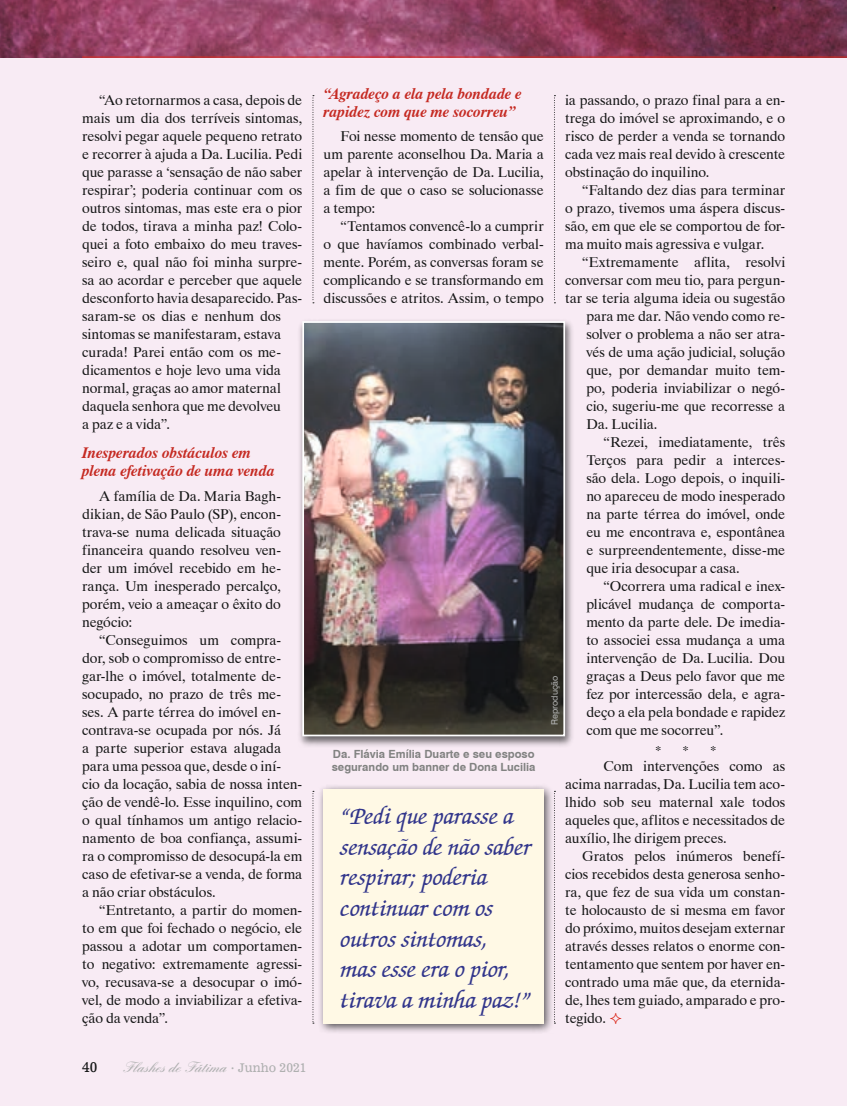
<style>
.page{position:relative;width:847px;height:1106px;background:#fff}
.page>*{position:absolute;margin:0;border:0;box-sizing:border-box;transform-origin:0 0}
.t1{font:italic 500 25.5px/30.6px "Zapf Chancery IT Cby BT";color:#31358b}
.t2{font:italic 700 15.75px/18px "Dutch 801 BT";letter-spacing:.005em;color:#c52a22}
.t3{font:600 15px "Englische Sch T";color:#afb0b0}
.t4{font:14.25px/18px "Dutch 801 BT";letter-spacing:-.01em;color:#151616;text-align:justify}
.t5{font:13.5px "News 701 BT Roman A";color:#151616}
.t6{font:700 11.25px/13.5px "Swiss 721 BT";color:#818281}
.t7{font:9px "Swiss 721 BT";letter-spacing:.005em;color:#afb0b0}
.s1{font-family:"News 701 BT Roman A";font-weight:400;font-size:12px}
</style>
<div class="page">
<div style="left:0;top:0;width:846px;height:1106px;background:#f8ebf4"></div>
<img style="left:0;top:0;width:846px;height:57px">
<div style="left:297px;top:318px;width:277px;height:429px;background:#151616;opacity:.65"></div>
<img style="left:301px;top:320px;width:264px;height:417px">
<hr style="left:82px;top:57px;width:764px;height:1px;background:#db2b1e">
<svg style="left:554px;top:95px;width:1px;height:208px"></svg>
<svg style="left:554px;top:791px;width:1px;height:232px"></svg>
<svg style="left:312px;top:95px;width:2px;height:208px"></svg>
<svg style="left:312px;top:791px;width:2px;height:232px"></svg>
<div style="left:316px;top:782px;width:237px;height:251px;background:#151616;opacity:.75"></div>
<div style="left:323px;top:789px;width:220px;height:234px;background:#fff9e5"></div>
<p class="t4" style="left:82px;top:91px;width:221px;text-align:left;text-indent:17px">“Ao retornarmos a casa, depois de mais um dia dos terríveis sintomas, resolvi pegar aquele pequeno retrato e recorrer à ajuda a Da. Lucilia. Pedi que parasse a ‘sensação de não saber respirar’; poderia continuar com os outros sintomas, mas este era o pior de todos, tirava a minha paz! Colo&shy;quei a foto embaixo do meu traves&shy;seiro e, qual não foi minha surpre&shy;sa ao acordar e perceber que aquele desconforto havia desaparecido. Pas&shy;saram-se os dias e nenhum dos sintomas se manifestaram, estava curada! Parei então com os me&shy;dicamentos e hoje levo uma vida normal, graças ao amor maternal daquela senhora que me devolveu<br>a paz e a vida”.</p>
<p class="t2" style="left:82px;top:443px;width:194px">Inesperados obstáculos em plena efetivação de uma venda</p>
<p class="t4" style="left:82px;top:487px;width:200px;text-indent:17px">A família de Da. Maria Bagh&shy;dikian, de São Paulo (SP), encon&shy;trava-se numa delicada situação financeira quando resolveu ven&shy;der um imóvel recebido em he&shy;rança. Um inesperado percalço, porém, veio a ameaçar o êxito do negócio:</p>
<p class="t4" style="left:82px;top:631px;width:221px;text-align:left;text-indent:17px">“Conseguimos um compra&shy;dor, sob o compromisso de entre&shy;gar-lhe o imóvel, totalmente de&shy;socupado, no prazo de três me&shy;ses. A parte térrea do imóvel en&shy;contrava-se ocupada por nós. Já<br>a parte superior estava alugada para uma pessoa que, desde o iní&shy;cio da locação, sabia de nossa inten&shy;ção de vendê-lo. Esse inquilino, com o qual tínhamos um antigo relacio&shy;namento de boa confiança, assumi&shy;ra o compromisso de desocupá-la em caso de efetivar-se a venda, de forma a não criar obstáculos.</p>
<p class="t4" style="left:82px;top:901px;width:221px;text-indent:17px">“Entretanto, a partir do momen&shy;to em que foi fechado o negócio, ele passou a adotar um comportamen&shy;to negativo: extremamente agressi&shy;vo, recusava-se a desocupar o imó&shy;vel, de modo a inviabilizar a efetiva&shy;ção da venda”.</p>
<p class="t5" style="left:82px;top:1058px;width:17px">40</p>
<p class="t3" style="left:122px;top:1058px;width:186px">Flashes de Fátima <sub>·</sub> <span class="s1">Junho 2021</span></p>
<p class="t2" style="left:323px;top:84px;width:200px">“Agradeço a ela pela bondade e rapidez com que me socorreu”</p>
<p class="t4" style="left:323px;top:127px;width:221px;text-indent:17px">Foi nesse momento de tensão que um parente aconselhou Da. Maria a apelar à intervenção de Da. Lucilia, a fim de que o caso se solucionasse a tempo:</p>
<p class="t4" style="left:323px;top:217px;width:221px;text-indent:17px">“Tentamos convencê-lo a cumprir o que havíamos combinado verbal&shy;mente. Porém, as conversas foram se complicando e se transformando em discussões e atritos. Assim, o tempo</p>
<p class="t4" style="left:565px;top:91px;width:221px">ia passando, o prazo final para a en&shy;trega do imóvel se aproximando, e o risco de perder a venda se tornando cada vez mais real devido à crescente obstinação do inquilino.</p>
<p class="t4" style="left:565px;top:181px;width:222px;text-indent:17px">“Faltando dez dias para terminar o prazo, tivemos uma áspera discus&shy;são, em que ele se comportou de for&shy;ma muito mais agressiva e vulgar.</p>
<p class="t4" style="left:582px;top:253px;width:204px">“Extremamente aflita, resolvi</p>
<p class="t4" style="left:565px;top:271px;width:221px">conversar com meu tio, para pergun-</p>
<p class="t4" style="left:565px;top:289px;width:221px">tar se teria alguma ideia ou sugestão</p>
<p class="t4" style="left:586px;top:307px;width:200px">para me dar. Não vendo como re-</p>
<p class="t4" style="left:586px;top:325px;width:200px">solver o problema a não ser atra-</p>
<p class="t4" style="left:586px;top:343px;width:200px">vés de uma ação judicial, solução</p>
<p class="t4" style="left:586px;top:361px;width:200px">que, por demandar muito tem-</p>
<p class="t4" style="left:586px;top:379px;width:200px">po, poderia inviabilizar o negó-</p>
<p class="t4" style="left:586px;top:397px;width:200px">cio, sugeriu-me que recorresse a</p>
<p class="t4" style="left:586px;top:415px;width:73px">Da. Lucilia.</p>
<p class="t4" style="left:603px;top:433px;width:183px">“Rezei, imediatamente, três</p>
<p class="t4" style="left:586px;top:451px;width:200px">Terços para pedir a interces-</p>
<p class="t4" style="left:586px;top:469px;width:200px">são dela. Logo depois, o inquili-</p>
<p class="t4" style="left:586px;top:487px;width:200px">no apareceu de modo inesperado</p>
<p class="t4" style="left:586px;top:505px;width:200px">na parte térrea do imóvel, onde</p>
<p class="t4" style="left:586px;top:523px;width:200px">eu me encontrava e, espontânea</p>
<p class="t4" style="left:586px;top:541px;width:200px">e surpreendentemente, disse-me</p>
<p class="t4" style="left:586px;top:559px;width:155px">que iria desocupar a casa.</p>
<p class="t4" style="left:603px;top:577px;width:183px">“Ocorrera uma radical e inex-</p>
<p class="t4" style="left:586px;top:595px;width:200px">plicável mudança de comporta-</p>
<p class="t4" style="left:586px;top:613px;width:200px">mento da parte dele. De imedia-</p>
<p class="t4" style="left:586px;top:631px;width:200px">to associei essa mudança a uma</p>
<p class="t4" style="left:586px;top:649px;width:200px">intervenção de Da. Lucilia. Dou</p>
<p class="t4" style="left:586px;top:667px;width:200px">graças a Deus pelo favor que me</p>
<p class="t4" style="left:586px;top:685px;width:200px">fez por intercessão dela, e agra-</p>
<p class="t4" style="left:586px;top:703px;width:200px">deço a ela pela bondade e rapidez</p>
<p class="t4" style="left:586px;top:721px;width:138px">com que me socorreu”.</p>
<p class="t4" style="left:654px;top:742px;width:9px">*</p>
<p class="t4" style="left:682px;top:742px;width:9px">*</p>
<p class="t7" style="left:549px;top:725px;width:52px;rotate:-90deg">Reprodução</p>
<p class="t4" style="left:603px;top:743px;width:183px;line-height:15px;text-indent:106px">*<br>Com intervenções como as</p>
<p class="t4" style="left:565px;top:775px;width:222px">acima narradas, Da. Lucilia tem aco&shy;lhido sob seu maternal xale todos aqueles que, aflitos e necessitados de auxílio, lhe dirigem preces.</p>
<p class="t4" style="left:565px;top:847px;width:221px;text-indent:17px">Gratos pelos inúmeros benefí&shy;cios recebidos desta generosa senho&shy;ra, que fez de sua vida um constan&shy;te holocausto de si mesma em favor do próximo, muitos desejam externar através desses relatos o enorme con&shy;tentamento que sentem por haver en&shy;contrado uma mãe que, da eternida&shy;de, lhes tem guiado, amparado e pro&shy;tegido.</p>
<p class="t6" style="left:331px;top:747px;width:205px">Da. Flávia Emília Duarte e seu esposo segurando um banner de Dona Lucilia</p>
<h1 class="t1" style="left:340px;top:802px;width:192px">“Pedi que parasse a sensação de não saber respirar; poderia continuar com os outros sintomas,<br>mas esse era o pior, tirava a minha paz!”</h1>
</div>
